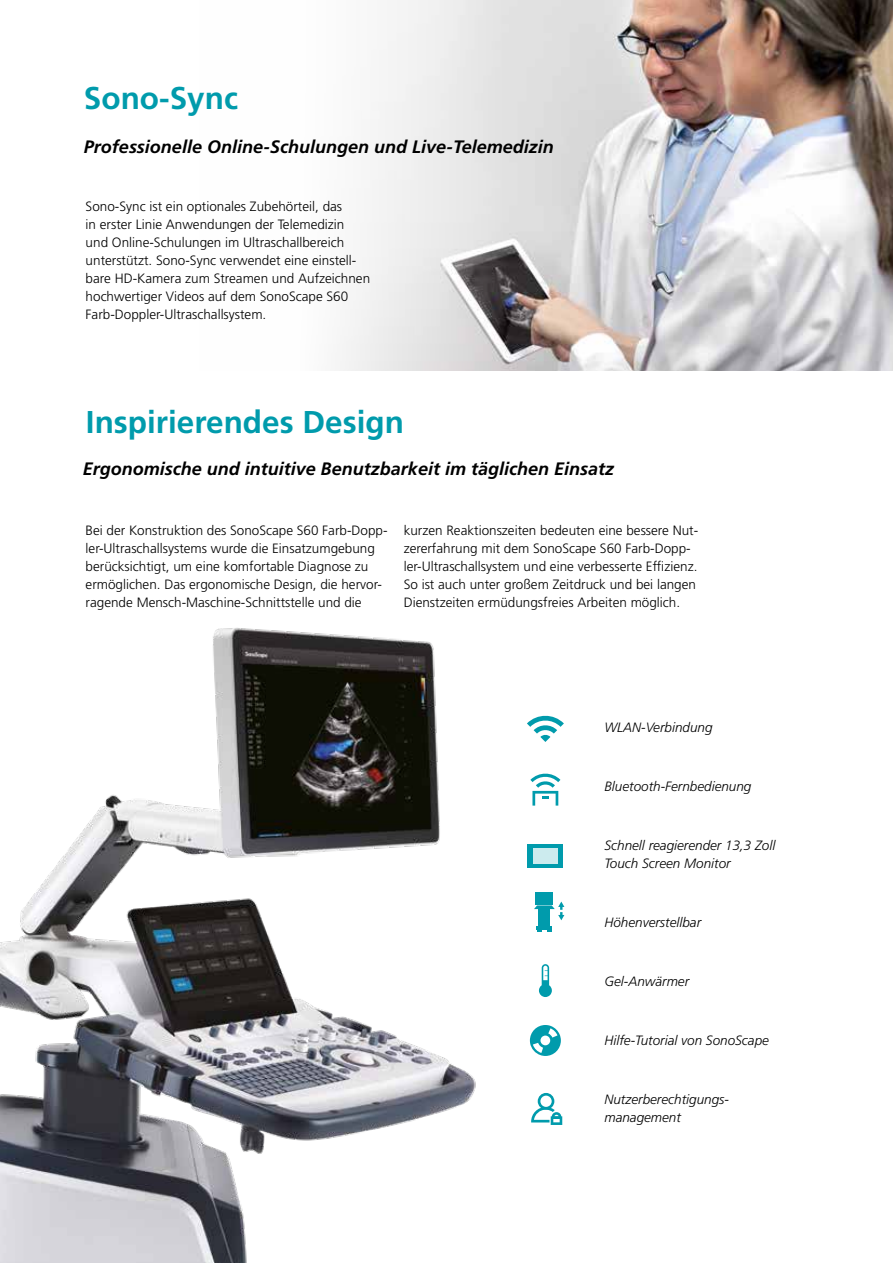
<style>
.page{position:relative;width:893px;height:1263px;background:#fff}
.page>*{position:absolute;margin:0;border:0;box-sizing:border-box;transform-origin:0 0}
.t1{font:700 31.5px "Frutiger LT Std";color:#009bac}
.t2{font:italic 700 18px "Frutiger LT Std";color:#000}
.t3{font:300 13.5px/18px "Frutiger LT Std";color:#000}
.t4{font:italic 300 13.5px/18px "Frutiger LT Std";color:#000}
</style>
<div class="page">
<img style="left:0;top:628px;width:476px;height:635px">
<img style="left:340px;top:0;width:553px;height:370px">
<svg style="left:527px;top:716px;width:37px;height:26px"></svg>
<svg style="left:531px;top:1093px;width:31px;height:32px"></svg>
<svg style="left:530px;top:1025px;width:31px;height:31px"></svg>
<svg style="left:530px;top:773px;width:30px;height:33px"></svg>
<svg style="left:539px;top:964px;width:13px;height:33px"></svg>
<div style="left:528px;top:844px;width:35px;height:23px;background:#009bac"></div>
<div style="left:533px;top:848px;width:24px;height:15px;background:#ccebee"></div>
<div style="left:536px;top:892px;width:17px;height:12px;background:#009bac"></div>
<svg style="left:538px;top:929px;width:13px;height:3px"></svg>
<hr style="left:536px;top:926px;width:16px;height:3px;background:#009bac">
<div style="left:538px;top:907px;width:12px;height:19px;background:#009bac"></div>
<svg style="left:534px;top:901px;width:30px;height:19px"></svg>
<h1 class="t1" style="left:84px;top:79px;width:156px">Sono-Sync</h1>
<h2 class="t2" style="left:84px;top:136px;width:471px">Professionelle Online-Schulungen und Live-Telemedizin</h2>
<p class="t3" style="left:86px;top:198px;width:286px">Sono-Sync ist ein optionales Zubehörteil, das<br>in erster Linie Anwendungen der Telemedizin und Online-Schulungen im Ultraschallbereich unterstützt. Sono-Sync verwendet eine einstell&shy;bare HD-Kamera zum Streamen und Aufzeichnen hochwertiger Videos auf dem SonoScape S60<br>Farb-Doppler-Ultraschallsystem.</p>
<h1 class="t1" style="left:86px;top:403px;width:319px">Inspirierendes Design</h1>
<h2 class="t2" style="left:83px;top:459px;width:533px">Ergonomische und intuitive Benutzbarkeit im täglichen Einsatz</h2>
<p class="t3" style="left:86px;top:522px;width:303px">Bei der Konstruktion des SonoScape S60 Farb-Dopp&shy;ler-Ultraschallsystems wurde die Einsatzumgebung berücksichtigt, um eine komfortable Diagnose zu ermöglichen. Das ergonomische Design, die hervor&shy;ragende Mensch-Maschine-Schnittstelle und die</p>
<p class="t3" style="left:404px;top:522px;width:296px">kurzen Reaktionszeiten bedeuten eine bessere Nut&shy;zererfahrung mit dem SonoScape S60 Farb-Dopp&shy;ler-Ultraschallsystem und eine verbesserte Effizienz.<br>So ist auch unter großem Zeitdruck und bei langen Dienstzeiten ermüdungsfreies Arbeiten möglich.</p>
<p class="t4" style="left:604px;top:719px;width:110px">WLAN-Verbindung</p>
<p class="t4" style="left:604px;top:778px;width:149px">Bluetooth-Fernbedienung</p>
<p class="t4" style="left:604px;top:837px;width:173px">Schnell reagierender 13,3 Zoll<br>Touch Screen Monitor</p>
<p class="t4" style="left:604px;top:914px;width:98px">Höhenverstellbar</p>
<p class="t4" style="left:604px;top:973px;width:86px">Gel-Anwärmer</p>
<p class="t4" style="left:604px;top:1032px;width:166px">Hilfe-Tutorial von SonoScape</p>
<p class="t4" style="left:604px;top:1091px;width:125px">Nutzerberechtigungs&shy;management</p>
</div>
